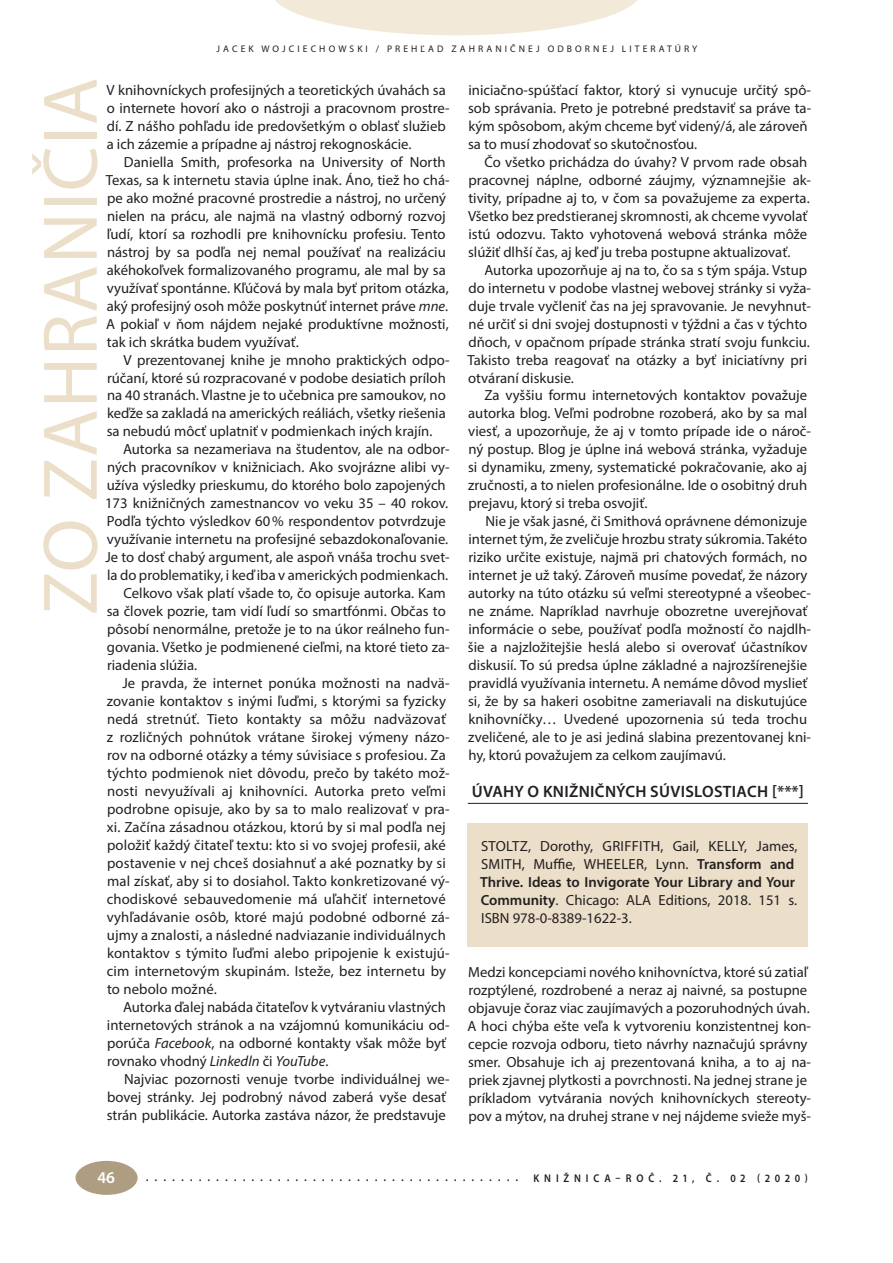
<style>
.page{position:relative;width:893px;height:1263px;background:#fff}
.page>*{position:absolute;margin:0;border:0;box-sizing:border-box;transform-origin:0 0}
.t1{font:78px "Myriad Pro";letter-spacing:.015em;color:#ecdfc9}
.t2{font:600 16.5px "Myriad Pro";letter-spacing:.02em;color:#231f20}
.t3{font:600 16.5px "Myriad Pro";color:#fff}
.t4{font:14.85px "Myriad Pro";color:#231f20;scale:.9 1}
.t5{font:14.7px/18px "Myriad Pro";color:#231f20}
.t6{font:600 11.25px "Myriad Pro";letter-spacing:.485em;color:#231f20;scale:.9 1}
.t7{font:9.6px "Myriad Pro";letter-spacing:.32em;color:#231f20}
.s1{font-style:italic}
.s2{font-weight:600}
</style>
<div class="page">
<img style="left:275px;top:0;width:362px;height:36px">
<div style="left:76px;top:1161px;width:62px;height:34px;background:#ae9d81;border-radius:50%"></div>
<hr style="left:468px;top:803px;width:340px;height:1px;background:#231f20">
<div style="left:468px;top:823px;width:340px;height:124px;background:#ecdfc9"></div>
<p class="t7" style="left:217px;top:45px;width:482px">JACEK WOJCIECHOWSKI / PREHĽAD ZAHRANIČNEJ ODBORNEJ LITERATÚRY</p>
<h1 class="t1" style="left:41px;top:615px;width:539px;rotate:-90deg">ZO ZAHRANIČIA</h1>
<p class="t5" style="left:107px;top:82px;width:345px">V knihovníckych profesijných a teoretických úvahách sa o internete hovorí ako o nástroji a pracovnom prostre&shy;dí. Z nášho pohľadu ide predovšetkým o oblasť služieb a ich zázemie a prípadne aj nástroj rekognoskácie.</p>
<p class="t5" style="left:106px;top:154px;width:345px;text-indent:18px">Daniella Smith, profesorka na University of North Texas, sa k internetu stavia úplne inak. Áno, tiež ho chá&shy;pe ako možné pracovné prostredie a nástroj, no určený nielen na prácu, ale najmä na vlastný odborný rozvoj ľudí, ktorí sa rozhodli pre knihovnícku profesiu. Tento nástroj by sa podľa nej nemal používať na realizáciu akéhokoľvek formalizovaného programu, ale mal by sa využívať spontánne. Kľúčová by mala byť pritom otázka, aký profesijný osoh môže poskytnúť internet práve <span class="s1">mne</span>.<br>A pokiaľ v ňom nájdem nejaké produktívne možnosti, tak ich skrátka budem využívať.</p>
<p class="t5" style="left:107px;top:352px;width:344px;text-indent:17px">V prezentovanej knihe je mnoho praktických odpo&shy;rúčaní, ktoré sú rozpracované v podobe desiatich príloh na 40 stranách. Vlastne je to učebnica pre samoukov, no keďže sa zakladá na amerických reáliách, všetky riešenia sa nebudú môcť uplatniť v podmienkach iných krajín.</p>
<p class="t5" style="left:123px;top:442px;width:328px">Autorka sa nezameriava na študentov, ale na odbor-</p>
<p class="t5" style="left:107px;top:460px;width:344px">ných pracovníkov v knižniciach. Ako svojrázne alibi vy-</p>
<p class="t5" style="left:107px;top:478px;width:340px">užíva výsledky prieskumu, do ktorého bolo zapojených</p>
<p class="t5" style="left:105px;top:496px;width:345px">173 knižničných zamestnancov vo veku 35 – 40 rokov.</p>
<p class="t5" style="left:107px;top:514px;width:340px">Podľa týchto výsledkov 60 % respondentov potvrdzuje</p>
<p class="t5" style="left:107px;top:532px;width:343px">využívanie internetu na profesijné sebazdokonaľovanie.</p>
<p class="t5" style="left:105px;top:550px;width:346px">Je to dosť chabý argument, ale aspoň vnáša trochu svet-</p>
<p class="t5" style="left:107px;top:568px;width:343px">la do problematiky, i keď iba v amerických podmienkach.</p>
<p class="t5" style="left:123px;top:586px;width:324px">Celkovo však platí všade to, čo opisuje autorka. Kam</p>
<p class="t5" style="left:107px;top:604px;width:341px">sa človek pozrie, tam vidí ľudí so smartfónmi. Občas to</p>
<p class="t5" style="left:107px;top:622px;width:344px">pôsobí nenormálne, pretože je to na úkor reálneho fun-</p>
<p class="t5" style="left:107px;top:640px;width:344px">govania. Všetko je podmienené cieľmi, na ktoré tieto za-</p>
<p class="t5" style="left:107px;top:658px;width:92px">riadenia slúžia.</p>
<p class="t5" style="left:122px;top:676px;width:329px">Je pravda, že internet ponúka možnosti na nadvä-</p>
<p class="t5" style="left:107px;top:694px;width:341px">zovanie kontaktov s inými ľuďmi, s ktorými sa fyzicky</p>
<p class="t5" style="left:107px;top:712px;width:340px">nedá stretnúť. Tieto kontakty sa môžu nadväzovať</p>
<p class="t5" style="left:107px;top:730px;width:344px">z rozličných pohnútok vrátane širokej výmeny názo-</p>
<p class="t5" style="left:107px;top:748px;width:340px">rov na odborné otázky a témy súvisiace s profesiou. Za</p>
<p class="t5" style="left:107px;top:766px;width:344px">týchto podmienok niet dôvodu, prečo by takéto mož-</p>
<p class="t5" style="left:107px;top:784px;width:340px">nosti nevyužívali aj knihovníci. Autorka preto veľmi</p>
<p class="t5" style="left:107px;top:802px;width:344px">podrobne opisuje, ako by sa to malo realizovať v pra-</p>
<p class="t5" style="left:107px;top:820px;width:340px">xi. Začína zásadnou otázkou, ktorú by si mal podľa nej</p>
<p class="t5" style="left:107px;top:838px;width:340px">položiť každý čitateľ textu: kto si vo svojej profesii, aké</p>
<p class="t5" style="left:107px;top:856px;width:340px">postavenie v nej chceš dosiahnuť a aké poznatky by si</p>
<p class="t5" style="left:107px;top:874px;width:344px">mal získať, aby si to dosiahol. Takto konkretizované vý-</p>
<p class="t5" style="left:107px;top:892px;width:340px">chodiskové sebauvedomenie má uľahčiť internetové</p>
<p class="t5" style="left:107px;top:910px;width:344px">vyhľadávanie osôb, ktoré majú podobné odborné zá-</p>
<p class="t5" style="left:107px;top:928px;width:340px">ujmy a znalosti, a následné nadviazanie individuálnych</p>
<p class="t5" style="left:107px;top:945px;width:344px">kontaktov s týmito ľuďmi alebo pripojenie k existujú-</p>
<p class="t5" style="left:107px;top:963px;width:341px">cim internetovým skupinám. Isteže, bez internetu by</p>
<p class="t5" style="left:107px;top:981px;width:111px">to nebolo možné.</p>
<p class="t5" style="left:123px;top:999px;width:324px">Autorka ďalej nabáda čitateľov k vytváraniu vlastných</p>
<p class="t5" style="left:107px;top:1017px;width:344px">internetových stránok a na vzájomnú komunikáciu od-</p>
<p class="t5" style="left:107px;top:1035px;width:340px">porúča <span class="s1">Facebook</span>, na odborné kontakty však môže byť</p>
<p class="t5" style="left:107px;top:1053px;width:223px">rovnako vhodný <span class="s1">Linkedln</span> či <span class="s1">YouTube</span>.</p>
<p class="t5" style="left:124px;top:1071px;width:327px">Najviac pozornosti venuje tvorbe individuálnej we-</p>
<p class="t5" style="left:107px;top:1089px;width:340px">bovej stránky. Jej podrobný návod zaberá vyše desať</p>
<p class="t5" style="left:107px;top:1107px;width:341px">strán publikácie. Autorka zastáva názor, že predstavuje</p>
<p class="t5" style="left:468px;top:82px;width:344px">iniciačno-spúšťací faktor, ktorý si vynucuje určitý spô&shy;sob správania. Preto je potrebné predstaviť sa práve ta&shy;kým spôsobom, akým chceme byť videný/á, ale zároveň sa to musí zhodovať so skutočnosťou.</p>
<p class="t5" style="left:468px;top:154px;width:345px;text-indent:17px">Čo všetko prichádza do úvahy? V prvom rade obsah pracovnej náplne, odborné záujmy, významnejšie ak&shy;tivity, prípadne aj to, v čom sa považujeme za experta.<br>Všetko bez predstieranej skromnosti, ak chceme vyvolať istú odozvu. Takto vyhotovená webová stránka môže slúžiť dlhší čas, aj keď ju treba postupne aktualizovať.</p>
<p class="t5" style="left:467px;top:262px;width:345px;text-indent:17px">Autorka upozorňuje aj na to, čo sa s tým spája. Vstup do internetu v podobe vlastnej webovej stránky si vyža&shy;duje trvale vyčleniť čas na jej spravovanie. Je nevyhnut&shy;né určiť si dni svojej dostupnosti v týždni a čas v týchto dňoch, v opačnom prípade stránka stratí svoju funkciu.<br>Takisto treba reagovať na otázky a byť iniciatívny pri otváraní diskusie.</p>
<p class="t5" style="left:468px;top:388px;width:344px;text-indent:16px">Za vyššiu formu internetových kontaktov považuje autorka blog. Veľmi podrobne rozoberá, ako by sa mal viesť, a upozorňuje, že aj v tomto prípade ide o nároč&shy;ný postup. Blog je úplne iná webová stránka, vyžaduje si dynamiku, zmeny, systematické pokračovanie, ako aj zručnosti, a to nielen profesionálne. Ide o osobitný druh prejavu, ktorý si treba osvojiť.</p>
<p class="t5" style="left:468px;top:514px;width:345px;text-indent:18px">Nie je však jasné, či Smithová oprávnene démonizuje internet tým, že zveličuje hrozbu straty súkromia. Takéto riziko určite existuje, najmä pri chatových formách, no internet je už taký. Zároveň musíme povedať, že názory autorky na túto otázku sú veľmi stereotypné a všeobec&shy;ne známe. Napríklad navrhuje obozretne uverejňovať informácie o sebe, používať podľa možností čo najdlh&shy;šie a najzložitejšie heslá alebo si overovať účastníkov diskusií. To sú predsa úplne základné a najrozšírenejšie pravidlá využívania internetu. A nemáme dôvod myslieť si, že by sa hakeri osobitne zameriavali na diskutujúce knihovníčky… Uvedené upozornenia sú teda trochu zveličené, ale to je asi jediná slabina prezentovanej kni&shy;hy, ktorú považujem za celkom zaujímavú.</p>
<p class="t2" style="left:472px;top:785px;width:334px">ÚVAHY O KNIŽNIČNÝCH SÚVISLOSTIACH [***]</p>
<p class="t5" style="left:480px;top:838px;width:319px">STOLTZ, Dorothy, GRIFFITH, Gail, KELLY, James, SMITH, Muffie, WHEELER, Lynn. <span class="s2">Transform and Thrive. Ideas to Invigorate Your Library and Your Community</span>. Chicago: ALA Editions, 2018. 151 s.<br>ISBN 978-0-8389-1622-3.</p>
<p class="t5" style="left:467px;top:964px;width:345px">Medzi koncepciami nového knihovníctva, ktoré sú zatiaľ rozptýlené, rozdrobené a neraz aj naivné, sa postupne objavuje čoraz viac zaujímavých a pozoruhodných úvah.<br>A hoci chýba ešte veľa k vytvoreniu konzistentnej kon&shy;cepcie rozvoja odboru, tieto návrhy naznačujú správny smer. Obsahuje ich aj prezentovaná kniha, a to aj na&shy;priek zjavnej plytkosti a povrchnosti. Na jednej strane je príkladom vytvárania nových knihovníckych stereoty&shy;pov a mýtov, na druhej strane v nej nájdeme svieže myš-</p>
<p class="t3" style="left:97px;top:1172px;width:19px">46</p>
<p class="t4" style="left:146px;top:1170px;width:415px">...........................................</p>
<p class="t6" style="left:533px;top:1174px;width:306px">KNIŽNICA–ROČ. 21, Č. 02 (2020)</p>
</div>
